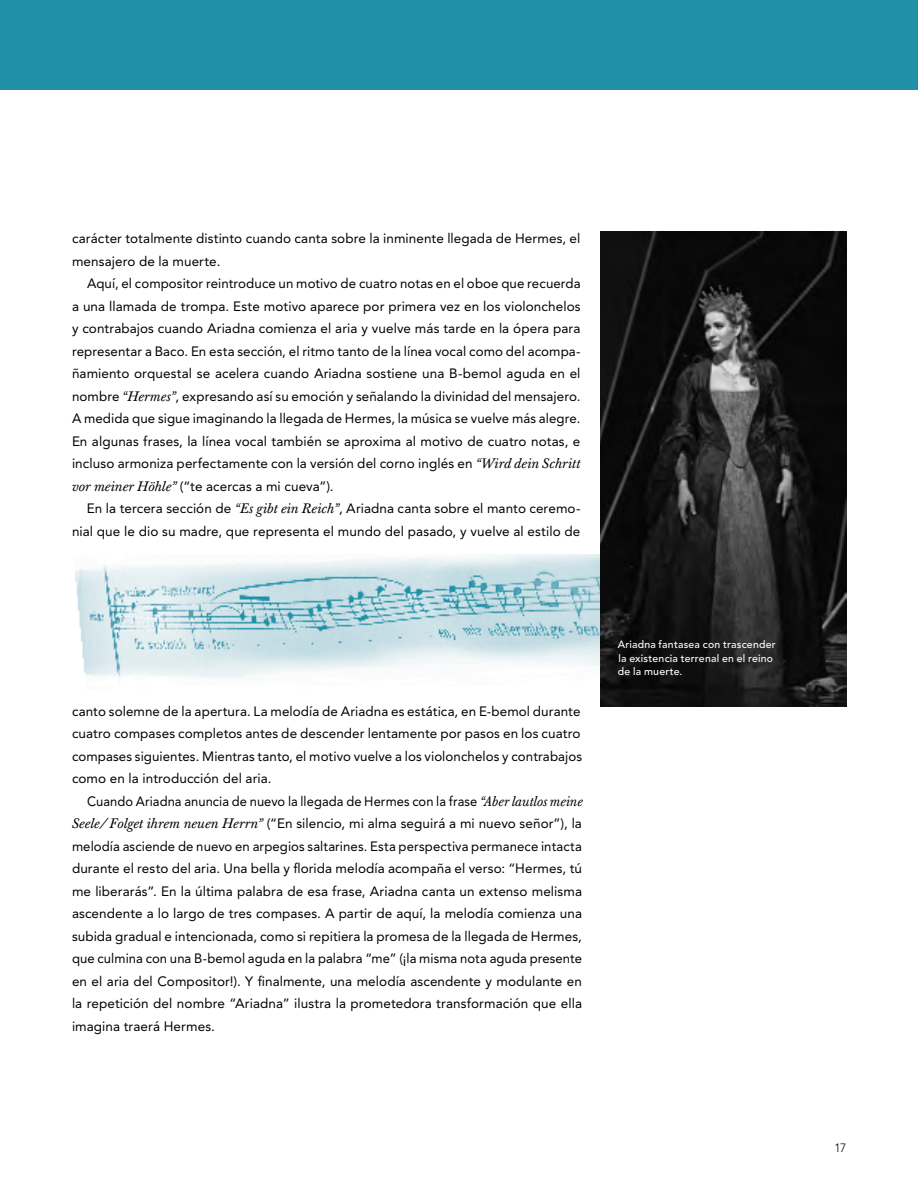
<style>
.page{position:relative;width:918px;height:1188px;background:#fff}
.page>*{position:absolute;margin:0;border:0;box-sizing:border-box;transform-origin:0 0}
.BODY_basic{font:13.5px/22.5px "Avenir LT Pro";letter-spacing:.005em;color:#000;text-align:justify}
.BODY_basic-2{font:13.5px/22.5px "Avenir LT Pro";letter-spacing:.005em;color:#000;text-align:justify;scale:.96 1}
.t1{font:300 12px "Avenir LT Pro";color:#000}
.color_caption{font:500 10.5px/13.5px "Avenir LT Pro";letter-spacing:.02em;color:#fff}
.s1{font-family:"Baskerville Ten Pro";font-style:italic}
</style>
<div class="page">
<div style="left:0;top:0;width:918px;height:90px;background:#1f90a7"></div>
<img style="left:75px;top:555px;width:525px;height:123px">
<img style="left:600px;top:231px;width:246px;height:475px">
<p class="BODY_basic" style="left:72px;top:227px;width:510px">carácter totalmente distinto cuando canta sobre la inminente llegada de Hermes, el mensajero de la muerte.</p>
<p class="BODY_basic" style="left:72px;top:272px;width:510px;text-indent:15px">Aquí, el compositor reintroduce un motivo de cuatro notas en el oboe que recuerda a una llamada de trompa. Este motivo aparece por primera vez en los violonchelos y contrabajos cuando Ariadna comienza el aria y vuelve más tarde en la ópera para representar a Baco. En esta sección, el ritmo tanto de la línea vocal como del acompa&shy;ñamiento orquestal se acelera cuando Ariadna sostiene una B-bemol aguda en el nombre <span class="s1">“Hermes”</span>, expresando así su emoción y señalando la divinidad del mensajero.<br>A medida que sigue imaginando la llegada de Hermes, la música se vuelve más alegre.<br>En algunas frases, la línea vocal también se aproxima al motivo de cuatro notas, e incluso armoniza perfectamente con la versión del corno inglés en <span class="s1">“Wird dein Schritt vor meiner Höhle”</span> (“te acercas a mi cueva”).</p>
<p class="BODY_basic" style="left:72px;top:497px;width:510px;text-align:right">En la tercera sección de <span class="s1">“Es gibt ein Reich”</span>, Ariadna canta sobre el manto ceremo&shy;nial que le dio su madre, que representa el mundo del pasado, y vuelve al estilo de</p>
<p class="BODY_basic" style="left:72px;top:699px;width:512px">canto solemne de la apertura. La melodía de Ariadna es estática, en E-bemol durante cuatro compases completos antes de descender lentamente por pasos en los cuatro compases siguientes. Mientras tanto, el motivo vuelve a los violonchelos y contrabajos como en la introducción del aria.</p>
<p class="BODY_basic-2" style="left:72px;top:789px;width:534px;text-indent:15px">Cuando Ariadna anuncia de nuevo la llegada de Hermes con la frase <span class="s1">“Aber lautlos meine Seele/ Folget ihrem neuen Herrn”</span> (“En silencio, mi alma seguirá a mi nuevo señor”), la melodía asciende de nuevo en arpegios saltarines. Esta perspectiva permanece intacta durante el resto del aria. Una bella y florida melodía acompaña el verso: “Hermes, tú me liberarás”. En la última palabra de esa frase, Ariadna canta un extenso melisma ascendente a lo largo de tres compases. A partir de aquí, la melodía comienza una subida gradual e intencionada, como si repitiera la promesa de la llegada de Hermes, que culmina con una B-bemol aguda en la palabra “me” (¡la misma nota aguda presente en el aria del Compositor!). Y finalmente, una melodía ascendente y modulante en la repetición del nombre “Ariadna” ilustra la prometedora transformación que ella imagina traerá Hermes.</p>
<p class="color_caption" style="left:618px;top:638px;width:160px">Ariadna fantasea con trascender la existencia terrenal en el reino de la muerte.</p>
<p class="t1" style="left:834px;top:1141px;width:13px">17</p>
</div>
